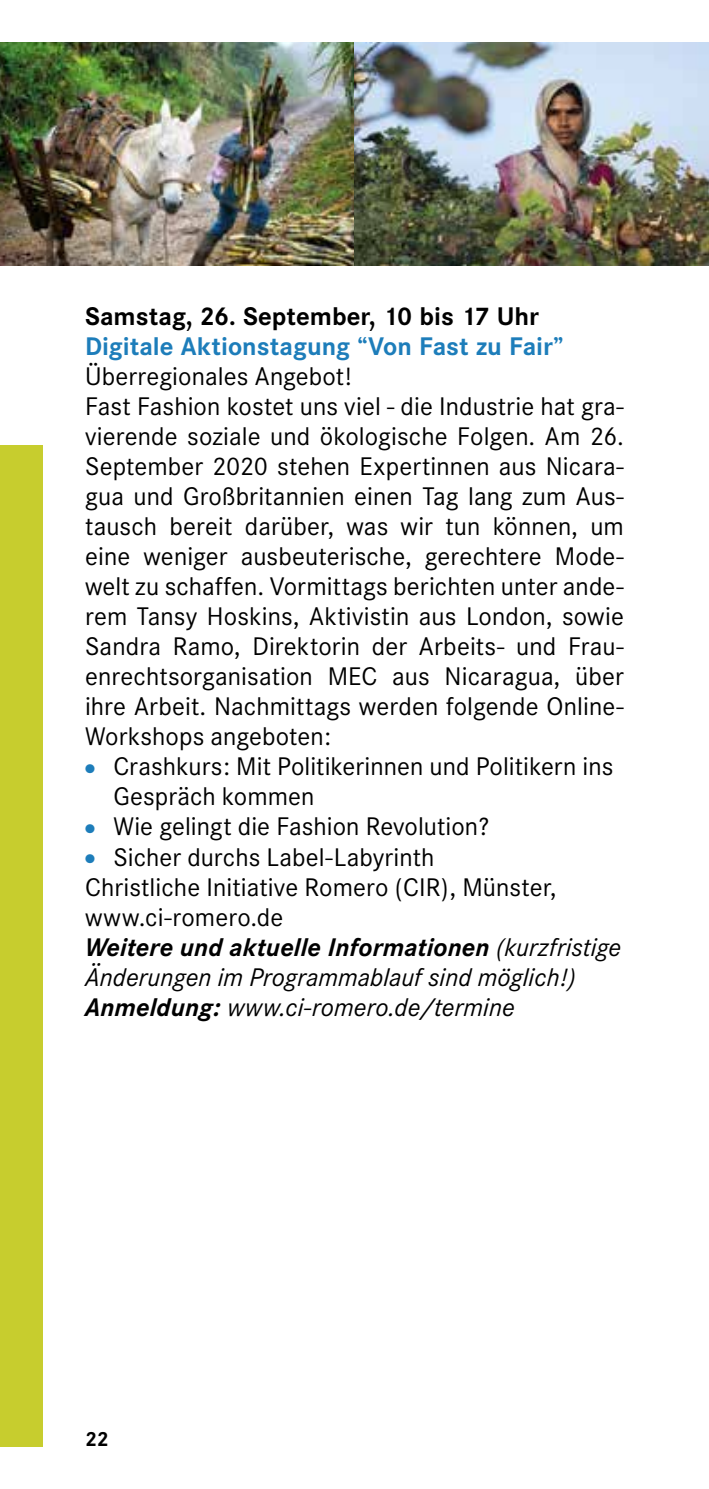
<style>
.page{position:relative;width:709px;height:1489px;background:#fff}
.page>*{position:absolute;margin:0;border:0;box-sizing:border-box;transform-origin:0 0}
.t1{font:25px/30px "Corporate SBQ";letter-spacing:.005em;color:#000}
.t2{font:700 25px "Corporate SBQ";color:#1d7dba}
.t3{font:700 25px "Corporate SBQ";color:#000}
.t4{font:700 20px "Corporate SBQ";color:#000}
.s1{color:#1d7dba}
.s2{font-weight:700;font-style:italic}
.s3{font-style:italic}
</style>
<div class="page">
<div style="left:0;top:445px;width:43px;height:1001px;background:#c7cd2e"></div>
<img style="left:0;top:43px;width:709px;height:222px">
<p class="t3" style="left:85px;top:301px;width:455px">Samstag, 26. September, 10 bis 17 Uhr</p>
<p class="t2" style="left:85px;top:331px;width:480px">Digitale Aktionstagung “Von Fast zu Fair”</p>
<p class="t1" style="left:85px;top:362px;width:540px">Überregionales Angebot!<br>Fast Fashion kostet uns viel - die Industrie hat gra&shy;vierende soziale und ökologische Folgen. Am 26.<br>September 2020 stehen Expertinnen aus Nicara&shy;gua und Großbritannien einen Tag lang zum Aus&shy;tausch bereit darüber, was wir tun können, um eine weniger ausbeuterische, gerechtere Mode&shy;welt zu schaffen. Vormittags berichten unter ande&shy;rem Tansy Hoskins, Aktivistin aus London, sowie Sandra Ramo, Direktorin der Arbeits- und Frau&shy;enrechtsorganisation MEC aus Nicaragua, über ihre Arbeit. Nachmittags werden folgende Online-Workshops angeboten:</p>
<p class="t1" style="left:113px;top:752px;width:501px;text-indent:-28px"><span class="s1">●</span> Crashkurs: Mit Politikerinnen und Politikern ins<br>Gespräch kommen</p>
<p class="t1" style="left:85px;top:812px;width:406px"><span class="s1">●</span> Wie gelingt die Fashion Revolution?</p>
<p class="t1" style="left:85px;top:842px;width:538px"><span class="s1">●</span> Sicher durchs Label-Labyrinth<br>Christliche Initiative Romero (CIR), Münster, www.ci-romero.de<br><span class="s2">Weitere und aktuelle Informationen</span> <span class="s3">(kurzfristige Änderungen im Programmablauf sind möglich!)<br></span><span class="s2">Anmeldung:</span> <span class="s3">www.ci-romero.de/termine</span></p>
<p class="t4" style="left:85px;top:1426px;width:25px">22</p>
</div>
